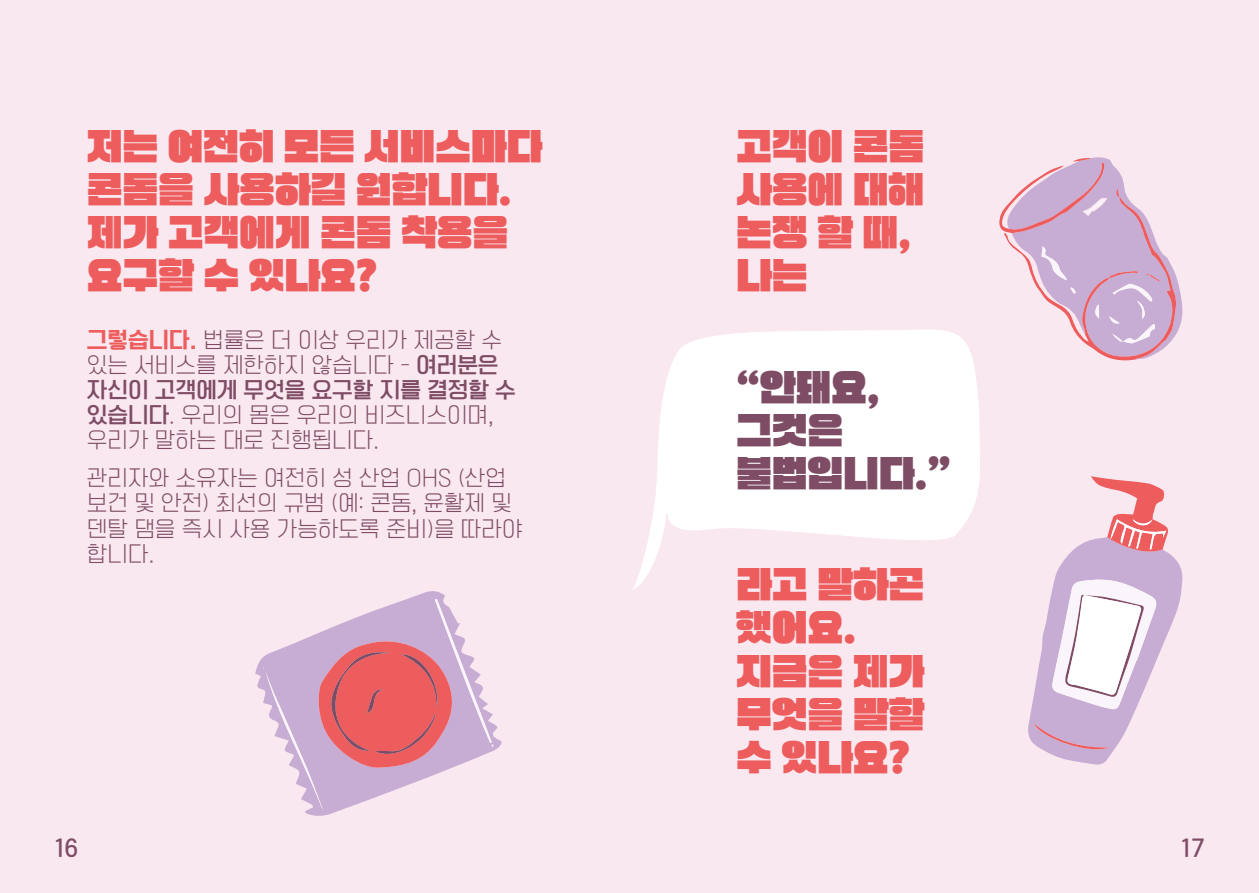
<style>
.page{position:relative;width:1259px;height:893px;background:#fae8f1}
.page>*{position:absolute;margin:0;border:0;box-sizing:border-box;transform-origin:0 0}
.t1{font:36px/43.2px "TT Supersize Bk";letter-spacing:-.01em;color:#ee5d5d}
.t2{font:36px/43.2px "TT Supersize Bk";letter-spacing:-.01em;color:#7e4c64}
.t3{font:21px/25.2px "TT Omni Gothic L";color:#7e4c64}
.t4{font:21px "TT Omni Gothic B";color:#7e4c64}
.s1{font-family:"TT Omni Gothic H";color:#ee5d5d}
.s2{font-family:"TT Omni Gothic B"}
</style>
<div class="page">
<svg style="left:633px;top:330px;width:347px;height:260px"></svg>
<svg style="left:255px;top:591px;width:247px;height:225px"></svg>
<svg style="left:263px;top:599px;width:232px;height:210px"></svg>
<svg style="left:999px;top:157px;width:184px;height:204px"></svg>
<svg style="left:1028px;top:476px;width:155px;height:289px"></svg>
<h1 class="t1" style="left:87px;top:127px;width:457px">저는 여전히 모든 서비스마다 콘돔을 사용하길 원합니다. 제가 고객에게 콘돔 착용을 요구할 수 있나요?</h1>
<p class="t3" style="left:87px;top:328px;width:417px"><span class="s1">그렇습니다.</span> 법률은 더 이상 우리가 제공할 수 있는 서비스를 제한하지 않습니다 - <span class="s2">여러분은</span></p>
<p class="t4" style="left:87px;top:379px;width:430px">자신이 고객에게 무엇을 요구할 지를 결정할 수</p>
<p class="t3" style="left:87px;top:403px;width:408px"><span class="s2">있습니다</span>. 우리의 몸은 우리의 비즈니스이며, 우리가 말하는 대로 진행됩니다.</p>
<p class="t3" style="left:87px;top:467px;width:437px">관리자와 소유자는 여전히 성 산업 OHS (산업 보건 및 안전) 최선의 규범 (예: 콘돔, 윤활제 및 덴탈 댐을 즉시 사용 가능하도록 준비)을 따라야 합니다.</p>
<h1 class="t1" style="left:736px;top:127px;width:190px">고객이 콘돔 사용에 대해 논쟁 할 때, 나는</h1>
<h1 class="t2" style="left:736px;top:368px;width:217px">“안돼요, 그것은 불법입니다.”</h1>
<h1 class="t1" style="left:736px;top:565px;width:190px">라고 말하곤 했어요. 지금은 제가 무엇을 말할 수 있나요?</h1>
<p class="t4" style="left:54px;top:837px;width:26px">16</p>
<p class="t4" style="left:1180px;top:837px;width:26px">17</p>
</div>
